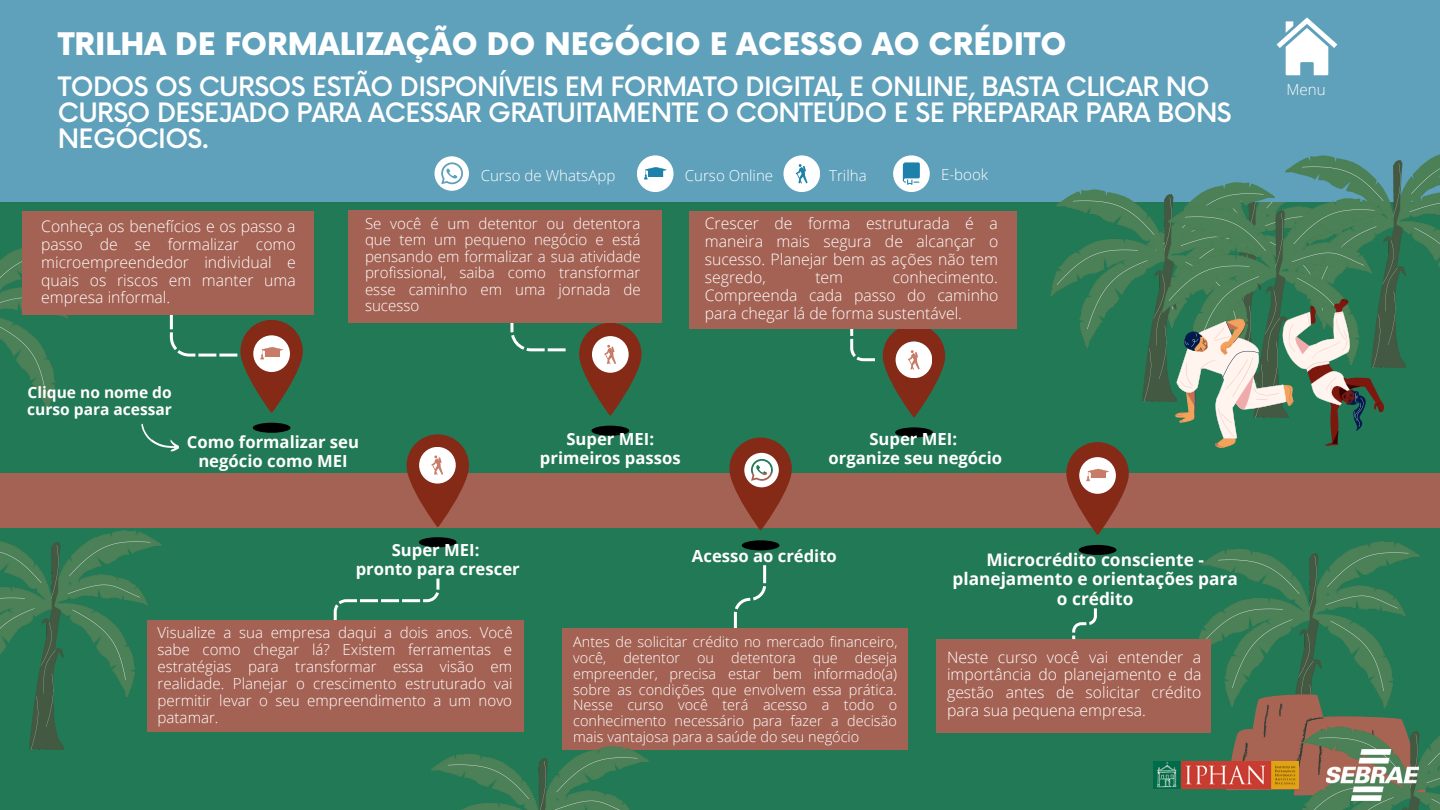
<style>
.page{position:relative;width:1440px;height:810px;background:#227956}
.page>*{position:absolute;margin:0;border:0;box-sizing:border-box;transform-origin:0 0}
.t1{font:900 30.3px "Now";color:#fff}
.t2{font:500 26px/26.2px "Now";letter-spacing:-.025em;color:#fff}
.t3{font:700 17.3px/19.5px "Open Sans";color:#fff;text-align:center}
.t4{font:700 16.7px/18.8px "Open Sans";color:#fff;text-align:center}
.t5{font:300 15.8px/17.9px "Open Sans";color:#fff;text-align:justify}
.t6{font:700 15.5px/17.2px "Open Sans";color:#fff}
.t7{font:300 15.1px/16.5px "Open Sans";color:#fff;text-align:justify}
.t8{font:300 14.5px/15.8px "Open Sans";color:#fff;text-align:justify}
</style>
<div class="page">
<div style="left:0;top:0;width:1440px;height:202px;background:#5fa0bb"></div>
<img style="left:1189px;top:541px;width:231px;height:192px">
<div style="left:937px;top:639px;width:274px;height:93px;background:#a46254"></div>
<svg style="left:1226px;top:693px;width:194px;height:98px"></svg>
<svg style="left:434px;top:156px;width:35px;height:35px"></svg>
<img style="left:1291px;top:705px;width:149px;height:105px">
<div style="left:1079px;top:545px;width:37px;height:10px;background:#000002;border-radius:50%"></div>
<svg style="left:1072px;top:608px;width:25px;height:31px"></svg>
<div style="left:637px;top:155px;width:37px;height:37px;background:#fff;border-radius:50%"></div>
<svg style="left:644px;top:167px;width:22px;height:13px"></svg>
<div style="left:648px;top:177px;width:15px;height:8px;background:#fff"></div>
<div style="left:783px;top:155px;width:37px;height:37px;background:#fff;border-radius:50%"></div>
<svg style="left:796px;top:164px;width:12px;height:20px"></svg>
<div style="left:893px;top:155px;width:37px;height:37px;background:#fff;border-radius:50%"></div>
<svg style="left:903px;top:162px;width:17px;height:23px"></svg>
<img style="left:1327px;top:750px;width:92px;height:51px">
<img style="left:0;top:535px;width:164px;height:215px">
<img style="left:1285px;top:154px;width:155px;height:115px">
<img style="left:0;top:248px;width:22px;height:21px">
<svg style="left:1277px;top:18px;width:60px;height:57px"></svg>
<div style="left:22px;top:211px;width:291px;height:104px;background:#a46254"></div>
<div style="left:348px;top:211px;width:314px;height:112px;background:#a46254"></div>
<div style="left:742px;top:540px;width:37px;height:10px;background:#000002;border-radius:50%"></div>
<svg style="left:734px;top:565px;width:32px;height:63px"></svg>
<div style="left:563px;top:628px;width:345px;height:122px;background:#a46254"></div>
<div style="left:689px;top:211px;width:328px;height:117px;background:#a46254"></div>
<div style="left:419px;top:537px;width:38px;height:10px;background:#000002;border-radius:50%"></div>
<svg style="left:334px;top:579px;width:105px;height:42px"></svg>
<div style="left:147px;top:621px;width:377px;height:111px;background:#a46254"></div>
<img style="left:1056px;top:182px;width:194px;height:87px">
<img style="left:1156px;top:183px;width:232px;height:86px">
<img style="left:431px;top:732px;width:218px;height:78px">
<img style="left:1153px;top:761px;width:146px;height:28px">
<svg style="left:0;top:269px;width:1440px;height:266px"></svg>
<p class="t1" style="left:58px;top:28px;width:1010px">TRILHA DE FORMALIZAÇÃO DO NEGÓCIO E ACESSO AO CRÉDITO</p>
<p class="t2" style="left:58px;top:75px;width:1175px">TODOS OS CURSOS ESTÃO DISPONÍVEIS EM FORMATO DIGITAL E ONLINE, BASTA CLICAR NO<br>CURSO DESEJADO PARA ACESSAR GRATUITAMENTE O CONTEÚDO E SE PREPARAR PARA BONS<br>NEGÓCIOS.</p>
<p class="t5" style="left:41px;top:217px;width:256px">Conheça os benefícios e os passo a passo de se formalizar como microempreendedor individual e quais os riscos em manter uma empresa informal.</p>
<p class="t6" style="left:27px;top:384px;width:146px">Clique no nome do curso para acessar</p>
<p class="t7" style="left:481px;top:167px;width:136px">Curso de WhatsApp</p>
<p class="t7" style="left:685px;top:167px;width:90px">Curso Online</p>
<p class="t7" style="left:829px;top:167px;width:39px">Trilha</p>
<p class="t7" style="left:941px;top:166px;width:49px">E-book</p>
<p class="t7" style="left:365px;top:215px;width:277px">Se você é um detentor ou detentora que tem um pequeno negócio e está pensando em formalizar a sua atividade profissional, saiba como transformar esse caminho em uma jornada de sucesso</p>
<p class="t5" style="left:705px;top:214px;width:295px">Crescer de forma estruturada é a maneira mais segura de alcançar o sucesso. Planejar bem as ações não tem segredo,</p>
<p class="t5" style="left:705px;top:268px;width:295px;text-indent:188px">conhecimento.<br>Compreenda cada passo do caminho para chegar lá de forma sustentável.</p>
<p class="t5" style="left:815px;top:268px;width:29px">tem</p>
<p class="t4" style="left:187px;top:432px;width:174px">Como formalizar seu negócio como MEI</p>
<p class="t4" style="left:540px;top:429px;width:142px">Super MEI: primeiros passos</p>
<p class="t4" style="left:869px;top:429px;width:89px">Super MEI:</p>
<p class="t4" style="left:829px;top:448px;width:175px">organize seu negócio</p>
<p class="t4" style="left:392px;top:540px;width:89px">Super MEI:</p>
<p class="t4" style="left:356px;top:559px;width:166px">pronto para crescer</p>
<p class="t7" style="left:158px;top:623px;width:357px;line-height:17.1px">Visualize a sua empresa daqui a dois anos. Você sabe como chegar lá? Existem ferramentas e estratégias para transformar essa visão em realidade. Planejar o crescimento estruturado vai permitir levar o seu empreendimento a um novo patamar.</p>
<p class="t4" style="left:692px;top:546px;width:146px">Acesso ao crédito</p>
<p class="t8" style="left:573px;top:634px;width:326px">Antes de solicitar crédito no mercado financeiro, você, detentor ou detentora que deseja empreender, precisa estar bem informado(a) sobre as condições que envolvem essa prática.<br>Nesse curso você terá acesso a todo o conhecimento necessário para fazer a decisão mais vantajosa para a saúde do seu negócio</p>
<p class="t3" style="left:953px;top:549px;width:287px">Microcrédito consciente - planejamento e orientações para o crédito</p>
<p class="t5" style="left:947px;top:648px;width:256px">Neste curso você vai entender a importância do planejamento e da gestão antes de solicitar crédito para sua pequena empresa.</p>
<p class="t7" style="left:1286px;top:81px;width:41px">Menu</p>
</div>
